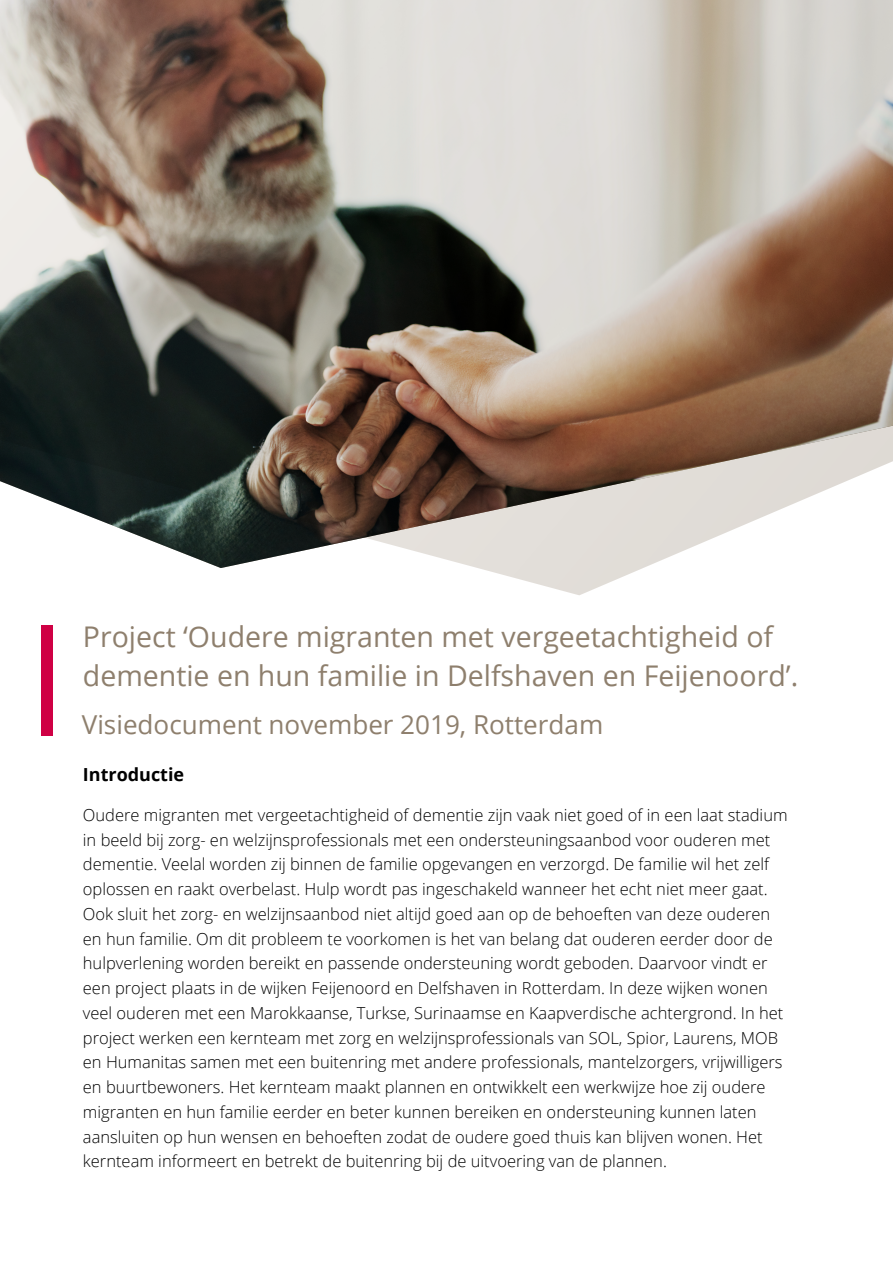
<style>
.page{position:relative;width:893px;height:1263px;background:#fff}
.page>*{position:absolute;margin:0;border:0;box-sizing:border-box;transform-origin:0 0}
.t1{font:28.5px/39px "Open Sans";color:#8e7f6d}
.t2{font:26.1px "Open Sans";color:#8e7f6d}
.t3{font:700 18px "Open Sans";color:#000}
.t4{font:300 16.5px/24.8px "Open Sans";color:#000}
</style>
<div class="page">
<img style="left:0;top:0;width:893px;height:595px">
<div style="left:42px;top:625px;width:11px;height:111px;background:#cf0044"></div>
<h1 class="t1" style="left:83px;top:616px;width:717px">Project ‘Oudere migranten met vergeetachtigheid of dementie en hun familie in Delfshaven en Feijenoord’.</h1>
<h2 class="t2" style="left:82px;top:707px;width:523px">Visiedocument november 2019, Rotterdam</h2>
<p class="t3" style="left:83px;top:762px;width:103px">Introductie</p>
<p class="t4" style="left:83px;top:802px;width:706px">Oudere migranten met vergeetachtigheid of dementie zijn vaak niet goed of in een laat stadium in beeld bij zorg- en welzijnsprofessionals met een ondersteuningsaanbod voor ouderen met dementie. Veelal worden zij binnen de familie opgevangen en verzorgd. De familie wil het zelf oplossen en raakt overbelast. Hulp wordt pas ingeschakeld wanneer het echt niet meer gaat.<br>Ook sluit het zorg- en welzijnsaanbod niet altijd goed aan op de behoeften van deze ouderen en hun familie. Om dit probleem te voorkomen is het van belang dat ouderen eerder door de hulpverlening worden bereikt en passende ondersteuning wordt geboden. Daarvoor vindt er een project plaats in de wijken Feijenoord en Delfshaven in Rotterdam. In deze wijken wonen veel ouderen met een Marokkaanse, Turkse, Surinaamse en Kaapverdische achtergrond. In het project werken een kernteam met zorg en welzijnsprofessionals van SOL, Spior, Laurens, MOB en Humanitas samen met een buitenring met andere professionals, mantelzorgers, vrijwilligers en buurtbewoners. Het kernteam maakt plannen en ontwikkelt een werkwijze hoe zij oudere migranten en hun familie eerder en beter kunnen bereiken en ondersteuning kunnen laten aansluiten op hun wensen en behoeften zodat de oudere goed thuis kan blijven wonen. Het kernteam informeert en betrekt de buitenring bij de uitvoering van de plannen.</p>
</div>
